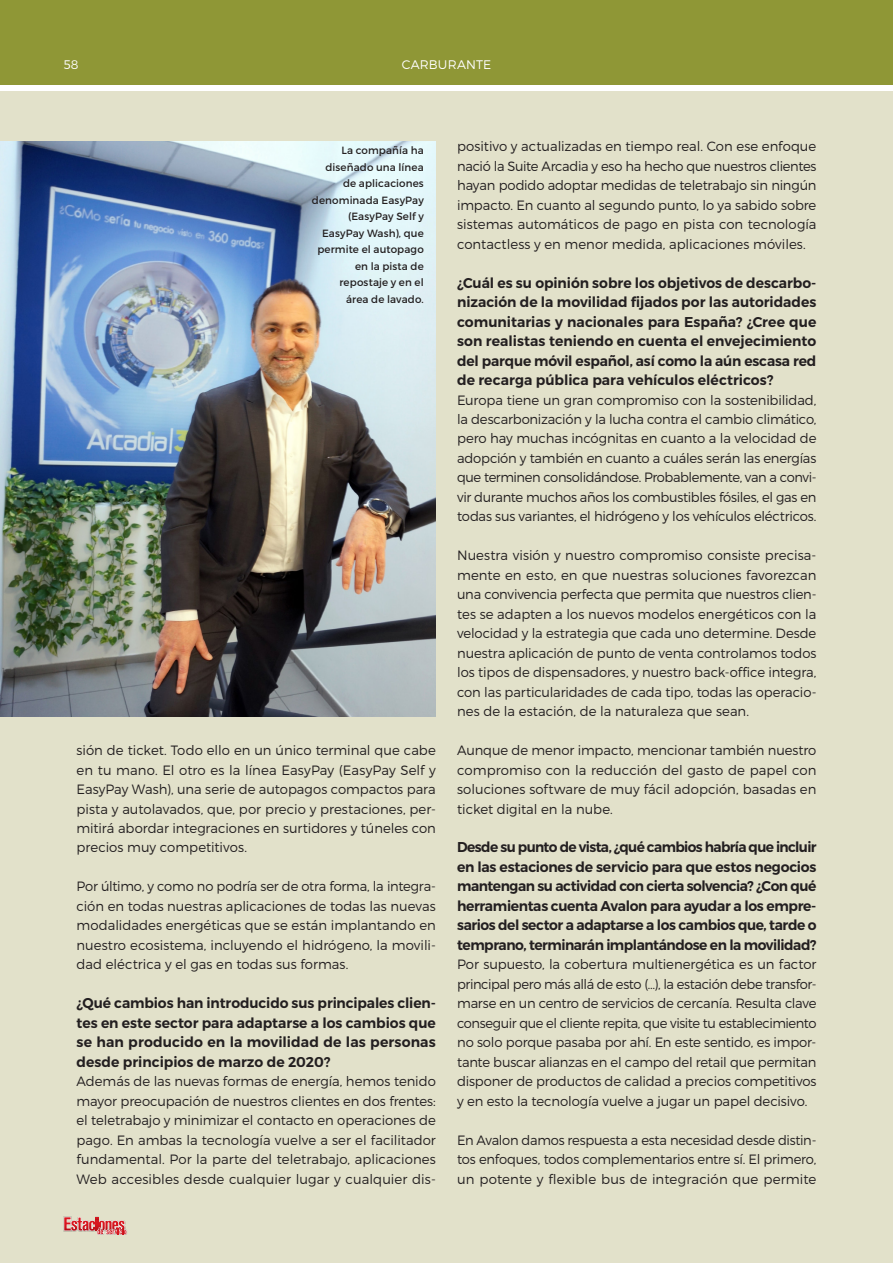
<style>
.page{position:relative;width:893px;height:1263px;background:#fff}
.page>*{position:absolute;margin:0;border:0;box-sizing:border-box;transform-origin:0 0}
.E-pregunta{font:600 14.25px/19.5px "Montserrat";letter-spacing:-.005em;color:#231f20;text-align:justify}
.E-text{font:300 13.5px/19.5px "Montserrat";color:#231f20;text-align:justify}
.t1{font:300 12.45px "Montserrat";letter-spacing:.01em;color:#fff}
.E-peu{font:10.5px/16.5px "Montserrat";letter-spacing:.01em;color:#231f20;text-align:right}
</style>
<div class="page">
<div style="left:0;top:0;width:893px;height:85px;background:#8f9736"></div>
<div style="left:0;top:91px;width:893px;height:1172px;background:#e2e1ca"></div>
<svg style="left:63px;top:1216px;width:64px;height:19px"></svg>
<img style="left:0;top:141px;width:436px;height:575px">
<p class="t1" style="left:64px;top:57px;width:16px">58</p>
<p class="t1" style="left:402px;top:57px;width:91px">CARBURANTE</p>
<p class="E-peu" style="left:312px;top:142px;width:113px">La compañía ha diseñado una línea de aplicaciones denominada EasyPay (EasyPay Self y<br>EasyPay Wash), que permite el autopago en la pista de repostaje y en el<br>área de lavado.</p>
<p class="E-text" style="left:77px;top:740px;width:361px">sión de ticket. Todo ello en un único terminal que cabe en tu mano. El otro es la línea EasyPay (EasyPay Self y EasyPay Wash), una serie de autopagos compactos para pista y autolavados, que, por precio y prestaciones, per&shy;mitirá abordar integraciones en surtidores y túneles con precios muy competitivos.</p>
<p class="E-text" style="left:77px;top:877px;width:361px">Por último, y como no podría ser de otra forma, la integra&shy;ción en todas nuestras aplicaciones de todas las nuevas modalidades energéticas que se están implantando en nuestro ecosistema, incluyendo el hidrógeno, la movili&shy;dad eléctrica y el gas en todas sus formas.</p>
<p class="E-pregunta" style="left:77px;top:993px;width:361px">¿Qué cambios han introducido sus principales clien&shy;tes en este sector para adaptarse a los cambios que se han producido en la movilidad de las personas desde principios de marzo de 2020?</p>
<p class="E-text" style="left:77px;top:1071px;width:361px">Además de las nuevas formas de energía, hemos tenido mayor preocupación de nuestros clientes en dos frentes: el teletrabajo y minimizar el contacto en operaciones de pago. En ambas la tecnología vuelve a ser el facilitador fundamental. Por la parte del teletrabajo, aplicaciones Web accesibles desde cualquier lugar y cualquier dis-</p>
<p class="E-text" style="left:457px;top:137px;width:361px">positivo y actualizadas en tiempo real. Con ese enfoque nació la Suite Arcadia y eso ha hecho que nuestros clientes hayan podido adoptar medidas de teletrabajo sin ningún impacto. En cuanto al segundo punto, lo ya sabido sobre sistemas automáticos de pago en pista con tecnología contactless y en menor medida, aplicaciones móviles.</p>
<p class="E-pregunta" style="left:457px;top:273px;width:361px">¿Cuál es su opinión sobre los objetivos de descarbo&shy;nización de la movilidad fijados por las autoridades comunitarias y nacionales para España? ¿Cree que son realistas teniendo en cuenta el envejecimiento del parque móvil español, así como la aún escasa red de recarga pública para vehículos eléctricos?</p>
<p class="E-text" style="left:457px;top:390px;width:361px">Europa tiene un gran compromiso con la sostenibilidad, la descarbonización y la lucha contra el cambio climático, pero hay muchas incógnitas en cuanto a la velocidad de adopción y también en cuanto a cuáles serán las energías que terminen consolidándose. Probablemente, van a convi&shy;vir durante muchos años los combustibles fósiles, el gas en todas sus variantes, el hidrógeno y los vehículos eléctricos.</p>
<p class="E-text" style="left:457px;top:545px;width:361px">Nuestra visión y nuestro compromiso consiste precisa&shy;mente en esto, en que nuestras soluciones favorezcan una convivencia perfecta que permita que nuestros clien&shy;tes se adapten a los nuevos modelos energéticos con la velocidad y la estrategia que cada uno determine. Desde nuestra aplicación de punto de venta controlamos todos los tipos de dispensadores, y nuestro back-office integra, con las particularidades de cada tipo, todas las operacio&shy;nes de la estación, de la naturaleza que sean.</p>
<p class="E-text" style="left:457px;top:740px;width:361px">Aunque de menor impacto, mencionar también nuestro compromiso con la reducción del gasto de papel con soluciones software de muy fácil adopción, basadas en ticket digital en la nube.</p>
<p class="E-pregunta" style="left:457px;top:838px;width:361px">Desde su punto de vista, ¿qué cambios habría que incluir en las estaciones de servicio para que estos negocios mantengan su actividad con cierta solvencia? ¿Con qué herramientas cuenta Avalon para ayudar a los empre&shy;sarios del sector a adaptarse a los cambios que, tarde o temprano, terminarán implantándose en la movilidad?</p>
<p class="E-text" style="left:457px;top:954px;width:361px">Por supuesto, la cobertura multienergética es un factor principal pero más allá de esto (…), la estación debe transfor&shy;marse en un centro de servicios de cercanía. Resulta clave conseguir que el cliente repita, que visite tu establecimiento no solo porque pasaba por ahí. En este sentido, es impor&shy;tante buscar alianzas en el campo del retail que permitan disponer de productos de calidad a precios competitivos y en esto la tecnología vuelve a jugar un papel decisivo.</p>
<p class="E-text" style="left:457px;top:1130px;width:361px">En Avalon damos respuesta a esta necesidad desde distin&shy;tos enfoques, todos complementarios entre sí. El primero, un potente y flexible bus de integración que permite</p>
</div>
